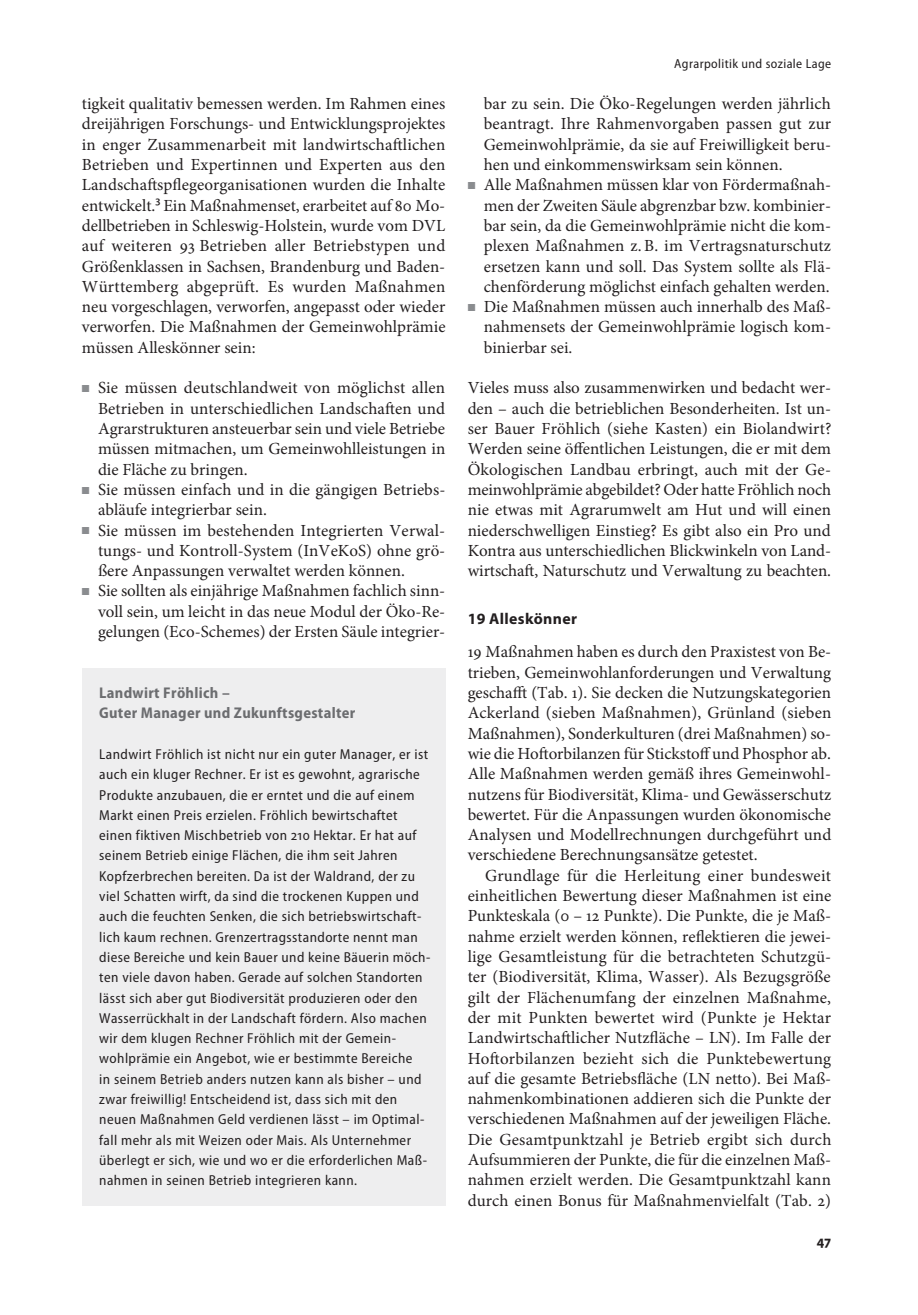
<style>
.page{position:relative;width:918px;height:1315px;background:#fff}
.page>*{position:absolute;margin:0;border:0;box-sizing:border-box;transform-origin:0 0}
.t1{font:16.97px/20.3px "Minion Pro";color:#231f20;text-align:justify}
.t2{font:700 15.75px "Myriad Pro";letter-spacing:.02em;color:#231f20}
.t3{font:700 semi-condensed 15.58px/20.3px "Myriad Pro";letter-spacing:.02em;color:#6c6d70}
.t4{font:700 semi-condensed 14.88px "Myriad Pro";color:#231f20}
.t5{font:semi-condensed 14.35px/20.3px "Myriad Pro";letter-spacing:.03em;color:#231f20}
.t6{font:semi-condensed 13.12px "Myriad Pro";letter-spacing:.03em;color:#231f20}
.s1{font-family:"Myriad Pro";font-stretch:semi-condensed;font-size:17.5px}
.s2{color:#8a8c8f}
</style>
<div class="page">
<div style="left:82px;top:668px;width:363px;height:537px;background:#eeeeef"></div>
<p class="t1" style="left:82px;top:94px;width:365px">tigkeit qualitativ bemessen werden. Im Rahmen eines dreijährigen Forschungs- und Entwicklungsprojektes in enger Zusammenarbeit mit landwirtschaftlichen Betrieben und Expertinnen und Experten aus den Landschaftspflegeorganisationen wurden die Inhalte entwickelt.<span class="s1">3</span> Ein Maßnahmenset, erarbeitet auf 80 Mo&shy;dellbetrieben in Schleswig-Holstein, wurde vom DVL auf weiteren 93 Betrieben aller Betriebstypen und Größenklassen in Sachsen, Brandenburg und Baden-Württemberg abgeprüft. Es wurden Maßnahmen neu vorgeschlagen, verworfen, angepasst oder wieder verworfen. Die Maßnahmen der Gemeinwohlprämie müssen Alleskönner sein:</p>
<p class="t1" style="left:98px;top:378px;width:349px;text-indent:-16px"><span class="s2">■</span> Sie müssen deutschlandweit von möglichst allen Betrieben in unterschiedlichen Landschaften und Agrarstrukturen ansteuerbar sein und viele Betriebe müssen mitmachen, um Gemeinwohlleistungen in die Fläche zu bringen.</p>
<p class="t1" style="left:98px;top:479px;width:347px;text-indent:-16px"><span class="s2">■</span> Sie müssen einfach und in die gängigen Betriebs&shy;abläufe integrierbar sein.</p>
<p class="t1" style="left:98px;top:520px;width:349px;text-indent:-16px"><span class="s2">■</span> Sie müssen im bestehenden Integrierten Verwal&shy;tungs- und Kontroll-System (InVeKoS) ohne grö&shy;ßere Anpassungen verwaltet werden können.</p>
<p class="t1" style="left:98px;top:581px;width:349px;text-indent:-16px"><span class="s2">■</span> Sie sollten als einjährige Maßnahmen fachlich sinn&shy;voll sein, um leicht in das neue Modul der Öko-Re&shy;gelungen (Eco-Schemes) der Ersten Säule integrier-</p>
<p class="t3" style="left:99px;top:683px;width:258px">Landwirt Fröhlich –<br>Guter Manager und Zukunftsgestalter</p>
<p class="t5" style="left:99px;top:744px;width:333px">Landwirt Fröhlich ist nicht nur ein guter Manager, er ist auch ein kluger Rechner. Er ist es gewohnt, agrarische Produkte anzubauen, die er erntet und die auf einem Markt einen Preis erzielen. Fröhlich bewirtschaftet einen fiktiven Mischbetrieb von 210 Hektar. Er hat auf seinem Betrieb einige Flächen, die ihm seit Jahren Kopfzerbrechen bereiten. Da ist der Waldrand, der zu viel Schatten wirft, da sind die trockenen Kuppen und auch die feuchten Senken, die sich betriebswirtschaft&shy;lich kaum rechnen. Grenzertragsstandorte nennt man diese Bereiche und kein Bauer und keine Bäuerin möch&shy;ten viele davon haben. Gerade auf solchen Standorten lässt sich aber gut Biodiversität produzieren oder den Wasserrückhalt in der Landschaft fördern. Also machen wir dem klugen Rechner Fröhlich mit der Gemein&shy;wohlprämie ein Angebot, wie er bestimmte Bereiche<br>in seinem Betrieb anders nutzen kann als bisher – und zwar freiwillig! Entscheidend ist, dass sich mit den neuen Maßnahmen Geld verdienen lässt – im Optimal&shy;fall mehr als mit Weizen oder Mais. Als Unternehmer überlegt er sich, wie und wo er die erforderlichen Maß&shy;nahmen in seinen Betrieb integrieren kann.</p>
<p class="t6" style="left:674px;top:57px;width:158px">Agrarpolitik und soziale Lage</p>
<p class="t1" style="left:484px;top:94px;width:349px">bar zu sein. Die Öko-Regelungen werden jährlich beantragt. Ihre Rahmenvorgaben passen gut zur Gemeinwohlprämie, da sie auf Freiwilligkeit beru&shy;hen und einkommenswirksam sein können.</p>
<p class="t1" style="left:484px;top:175px;width:349px;text-indent:-16px"><span class="s2">■</span> Alle Maßnahmen müssen klar von Fördermaßnah&shy;men der Zweiten Säule abgrenzbar bzw. kombinier&shy;bar sein, da die Gemeinwohlprämie nicht die kom&shy;plexen Maßnahmen z.B. im Vertragsnaturschutz ersetzen kann und soll. Das System sollte als Flä&shy;chenförderung möglichst einfach gehalten werden.</p>
<p class="t1" style="left:484px;top:297px;width:349px;text-indent:-16px"><span class="s2">■</span> Die Maßnahmen müssen auch innerhalb des Maß&shy;nahmensets der Gemeinwohlprämie logisch kom&shy;binierbar sei.</p>
<p class="t1" style="left:468px;top:378px;width:365px">Vieles muss also zusammenwirken und bedacht wer&shy;den – auch die betrieblichen Besonderheiten. Ist un&shy;ser Bauer Fröhlich (siehe Kasten) ein Biolandwirt?<br>Werden seine öffentlichen Leistungen, die er mit dem Ökologischen Landbau erbringt, auch mit der Ge&shy;meinwohlprämie abgebildet? Oder hatte Fröhlich noch nie etwas mit Agrarumwelt am Hut und will einen niederschwelligen Einstieg? Es gibt also ein Pro und Kontra aus unterschiedlichen Blickwinkeln von Land&shy;wirtschaft, Naturschutz und Verwaltung zu beachten.</p>
<p class="t2" style="left:468px;top:610px;width:111px">19 Alleskönner</p>
<p class="t1" style="left:468px;top:642px;width:365px">19 Maßnahmen haben es durch den Praxistest von Be&shy;trieben, Gemeinwohlanforderungen und Verwaltung geschafft (Tab. 1). Sie decken die Nutzungskategorien Ackerland (sieben Maßnahmen), Grünland (sieben Maßnahmen), Sonderkulturen (drei Maßnahmen) so&shy;wie die Hoftorbilanzen für Stickstoff und Phosphor ab.<br>Alle Maßnahmen werden gemäß ihres Gemeinwohl&shy;nutzens für Biodiversität, Klima- und Gewässerschutz bewertet. Für die Anpassungen wurden ökonomische Analysen und Modellrechnungen durchgeführt und verschiedene Berechnungsansätze getestet.</p>
<p class="t1" style="left:468px;top:865px;width:365px;text-indent:17px">Grundlage für die Herleitung einer bundesweit einheitlichen Bewertung dieser Maßnahmen ist eine Punkteskala (0 – 12 Punkte). Die Punkte, die je Maß&shy;nahme erzielt werden können, reflektieren die jewei&shy;lige Gesamtleistung für die betrachteten Schutzgü&shy;ter (Biodiversität, Klima, Wasser). Als Bezugsgröße gilt der Flächenumfang der einzelnen Maßnahme, der mit Punkten bewertet wird (Punkte je Hektar Landwirtschaftlicher Nutzfläche – LN). Im Falle der Hoftorbilanzen bezieht sich die Punktebewertung auf die gesamte Betriebsfläche (LN netto). Bei Maß&shy;nahmenkombinationen addieren sich die Punkte der verschiedenen Maßnahmen auf der jeweiligen Fläche.<br>Die Gesamtpunktzahl je Betrieb ergibt sich durch Aufsummieren der Punkte, die für die einzelnen Maß&shy;nahmen erzielt werden. Die Gesamtpunktzahl kann durch einen Bonus für Maßnahmenvielfalt (Tab. 2)</p>
<p class="t4" style="left:817px;top:1233px;width:16px">47</p>
</div>
